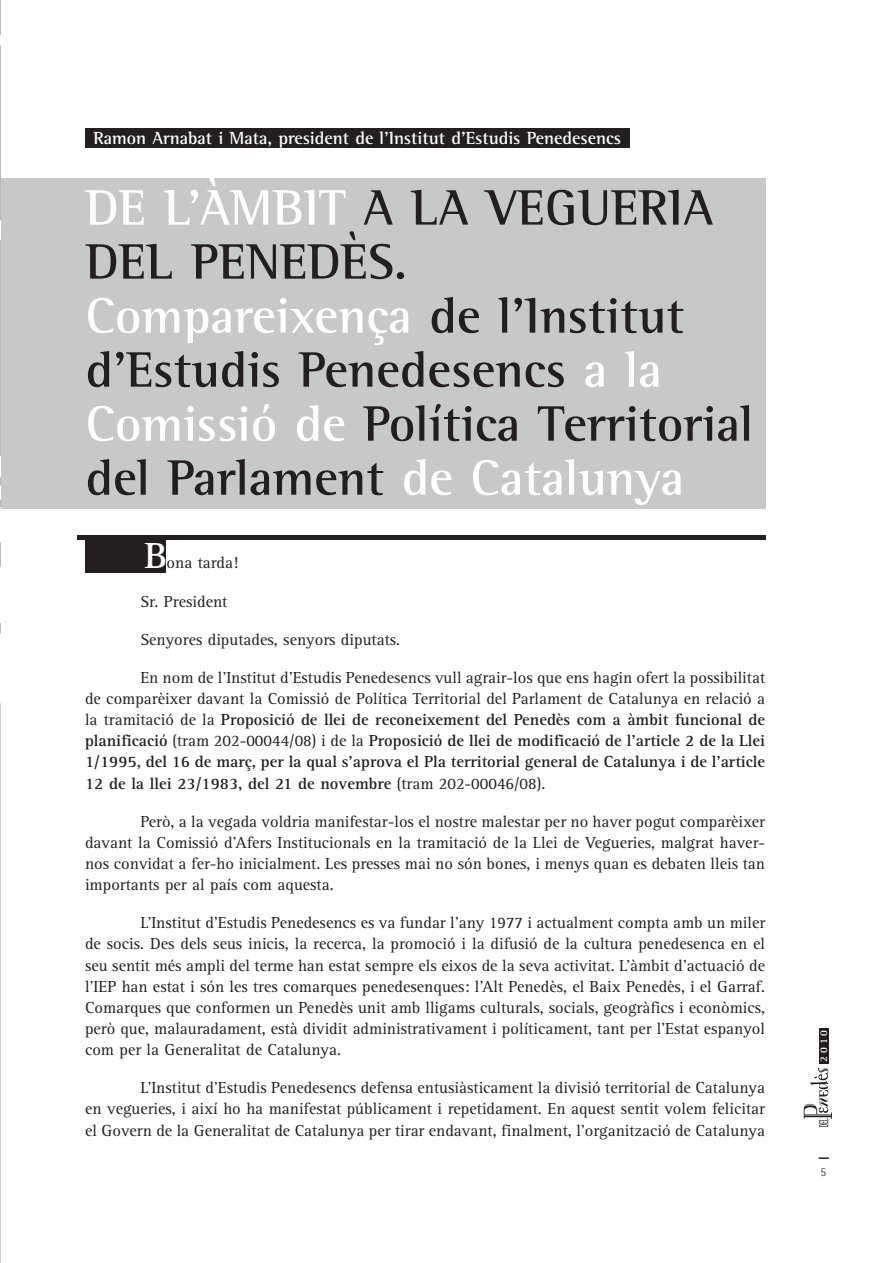
<style>
.page{position:relative;width:893px;height:1263px;background:#fff}
.page>*{position:absolute;margin:0;border:0;box-sizing:border-box;transform-origin:0 0}
.t1{font:700 51px/54px "Rotis Semi Serif Std";color:#231f20}
.t2{font:700 37.5px "Rotis Serif Std";color:#fff}
.t3{font:700 18px "Rotis Semi Serif Std";color:#fff}
.t4{font:16.5px/21.1px "Rotis Serif Std";color:#231f20;text-align:justify}
.t5{font:700 16.5px/21.1px "Rotis Serif Std";color:#231f20;text-align:justify}
.t6{font:300 12px "Rotis Semi Sans Std";color:#231f20}
.t7{font:700 10.5px "Rotis Serif Std";color:#fff}
.s1{color:#fff}
.s2{font-weight:400}
</style>
<div class="page">
<svg style="left:819px;top:1157px;width:10px;height:2px"></svg>
<svg style="left:804px;top:1068px;width:28px;height:59px"></svg>
<div style="left:819px;top:1028px;width:10px;height:36px;background:#231f20"></div>
<div style="left:85px;top:128px;width:544px;height:19px;background:#231f20"></div>
<div style="left:1px;top:178px;width:765px;height:331px;background:#c7c8ca"></div>
<div style="left:85px;top:536px;width:81px;height:36px;background:#231f20"></div>
<hr style="left:77px;top:536px;width:689px;height:4px;background:#231f20">
<hr style="left:0;top:0;width:1px;height:1263px;background:#cfd0d2">
<img style="left:0;top:0;width:1px;height:703px">
<p class="t3" style="left:94px;top:127px;width:529px">Ramon Arnabat i Mata, president de l'Institut d'Estudis Penedesencs</p>
<h1 class="t1" style="left:86px;top:180px;width:669px"><span class="s1">DE L’ÀMBIT</span> A LA VEGUERIA<br>DEL PENEDÈS.<br><span class="s1">Compareixença</span> de l’Institut d’Estudis Penedesencs <span class="s1">a la<br>Comissió de</span> Política Territorial del Parlament <span class="s1">de Catalunya</span></h1>
<h2 class="t2" style="left:145px;top:534px;width:24px">B</h2>
<p class="t4" style="left:167px;top:553px;width:73px">ona tarda!</p>
<p class="t4" style="left:140px;top:591px;width:89px">Sr. President</p>
<p class="t4" style="left:140px;top:629px;width:261px">Senyores diputades, senyors diputats.</p>
<p class="t5" style="left:85px;top:667px;width:682px;text-indent:55px"><span class="s2">En nom de l’Institut d’Estudis Penedesencs vull agrair-los que ens hagin ofert la possibilitat de comparèixer davant la Comissió de Política Territorial del Parlament de Catalunya en relació a la tramitació de la</span> Proposició de llei de reconeixement del Penedès com a àmbit funcional de planificació <span class="s2">(tram 202-00044/08) i de la</span> Proposició de llei de modificació de l’article 2 de la Llei 1/1995, del 16 de març, per la qual s’aprova el Pla territorial general de Catalunya i de l’article 12 de la llei 23/1983, del 21 de novembre <span class="s2">(tram 202-00046/08).</span></p>
<p class="t4" style="left:85px;top:811px;width:682px;text-indent:55px">Però, a la vegada voldria manifestar-los el nostre malestar per no haver pogut comparèixer davant la Comissió d’Afers Institucionals en la tramitació de la Llei de Vegueries, malgrat haver&shy;nos convidat a fer-ho inicialment. Les presses mai no són bones, i menys quan es debaten lleis tan importants per al país com aquesta.</p>
<p class="t4" style="left:85px;top:913px;width:682px;text-indent:55px">L’Institut d’Estudis Penedesencs es va fundar l’any 1977 i actualment compta amb un miler de socis. Des dels seus inicis, la recerca, la promoció i la difusió de la cultura penedesenca en el seu sentit més ampli del terme han estat sempre els eixos de la seva activitat. L’àmbit d’actuació de l’IEP han estat i són les tres comarques penedesenques: l’Alt Penedès, el Baix Penedès, i el Garraf.<br>Comarques que conformen un Penedès unit amb lligams culturals, socials, geogràfics i econòmics, però que, malauradament, està dividit administrativament i políticament, tant per l’Estat espanyol com per la Generalitat de Catalunya.</p>
<p class="t4" style="left:85px;top:1078px;width:682px;text-indent:55px">L’Institut d’Estudis Penedesencs defensa entusiàsticament la divisió territorial de Catalunya en vegueries, i així ho ha manifestat públicament i repetidament. En aquest sentit volem felicitar el Govern de la Generalitat de Catalunya per tirar endavant, finalment, l’organització de Catalunya</p>
<p class="t7" style="left:817px;top:1062px;width:33px;rotate:-90deg">2010</p>
<p class="t6" style="left:820px;top:1165px;width:7px">5</p>
</div>
